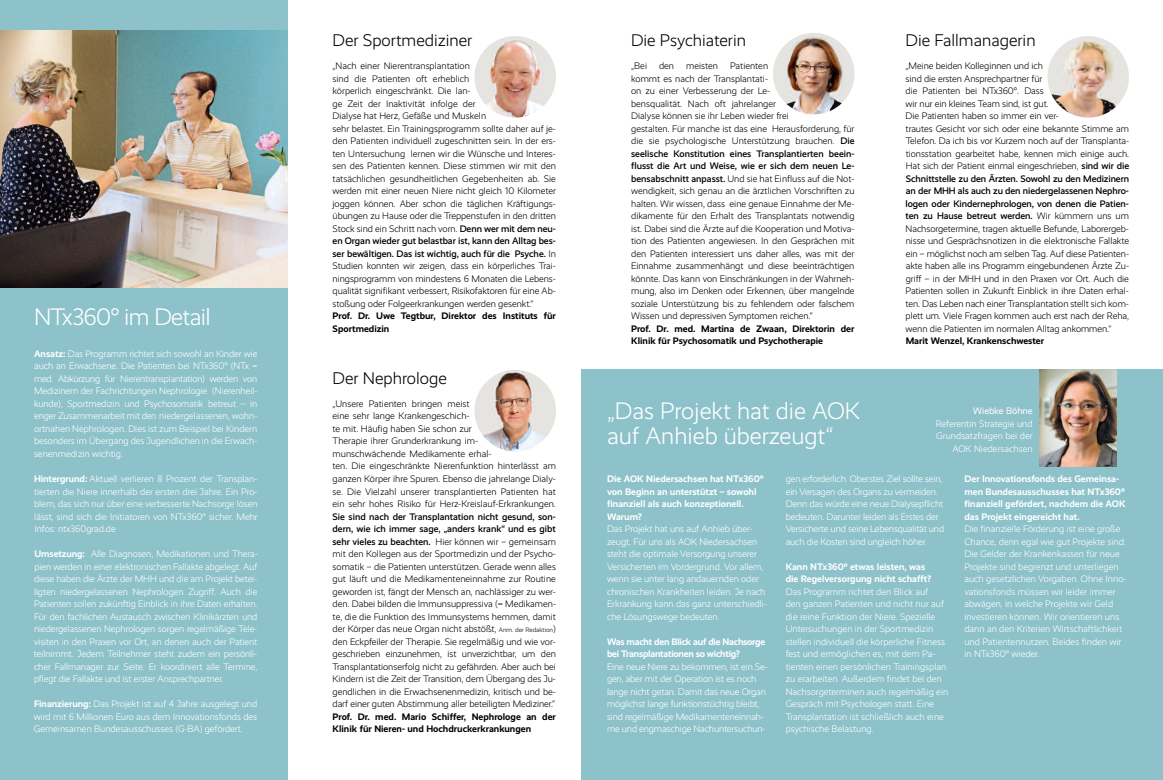
<style>
.page{position:relative;width:1163px;height:780px;background:#fff}
.page>*{position:absolute;margin:0;border:0;box-sizing:border-box;transform-origin:0 0}
.t1{font:300 24px/25px "Realist";color:#fff}
.t2{font:300 24px "Realist";letter-spacing:-.025em;color:#fff}
.t3{font:300 17px "Realist";color:#000}
.t4{font:300 9.5px/12.5px "Realist";letter-spacing:-.005em;color:#000}
.t5{font:300 9.5px/12.5px "Realist";letter-spacing:-.005em;color:#fff}
.s1{font-weight:700}
.s2{font-weight:500}
.s3{font-size:6.5px}
.s4{font-weight:400}
</style>
<div class="page">
<div style="left:0;top:0;width:288px;height:780px;background:#8ec2cb"></div>
<img style="left:0;top:30px;width:288px;height:257px">
<img style="left:474px;top:370px;width:82px;height:81px;border-radius:41px">
<img style="left:474px;top:36px;width:82px;height:82px;border-radius:41px">
<div style="left:581px;top:369px;width:581px;height:411px;background:#8ec2cb"></div>
<img style="left:1039px;top:369px;width:77px;height:97px">
<img style="left:772px;top:33px;width:82px;height:81px;border-radius:41px">
<img style="left:1047px;top:36px;width:81px;height:82px;border-radius:40px">
<p class="t2" style="left:34px;top:302px;width:178px">NTx360° im Detail</p>
<p class="t5" style="left:34px;top:347px;width:225px;text-align:justify"><span class="s1">Ansatz:</span> Das Programm richtet sich sowohl an Kinder wie auch an Erwachsene. Die Patienten bei NTx360° (NTx = med. Abkürzung für Nierentransplantation) werden von Medizinern der Fachrichtungen Nephrologie (Nierenheil&shy;kunde), Sportmedizin und Psychosomatik betreut – in enger Zusammenarbeit mit den niedergelassenen, wohn&shy;ortnahen Nephrologen. Dies ist zum Beispiel bei Kindern besonders im Übergang des Jugendlichen in die Erwach&shy;senenmedizin wichtig.</p>
<p class="t5" style="left:34px;top:472px;width:225px;text-align:justify"><span class="s1">Hintergrund:</span> Aktuell verlieren 8 Prozent der Transplan&shy;tierten die Niere innerhalb der ersten drei Jahre. Ein Pro&shy;blem, das sich nur über eine verbesserte Nachsorge lösen lässt, sind sich die Initiatoren von NTx360° sicher. Mehr Infos: ntx360grad.de</p>
<p class="t5" style="left:34px;top:547px;width:225px;text-align:justify"><span class="s1">Umsetzung:</span> Alle Diagnosen, Medikationen und Thera&shy;pien werden in einer elektronischen Fallakte abgelegt. Auf diese haben die Ärzte der MHH und die am Projekt betei&shy;ligten niedergelassenen Nephrologen Zugriff. Auch die Patienten sollen zukünftig Einblick in ihre Daten erhalten.<br>Für den fachlichen Austausch zwischen Klinikärzten und niedergelassenen Nephrologen sorgen regelmäßige Tele&shy;visiten in den Praxen vor Ort, an denen auch der Patient teilnimmt. Jedem Teilnehmer steht zudem ein persönli&shy;cher Fallmanager zur Seite. Er koordiniert alle Termine, pflegt die Fallakte und ist erster Ansprechpartner.</p>
<p class="t5" style="left:34px;top:697px;width:225px;text-align:justify"><span class="s1">Finanzierung:</span> Das Projekt ist auf 4 Jahre ausgelegt und wird mit 6 Millionen Euro aus dem Innovationsfonds des Gemeinsamen Bundesausschusses (G-BA) gefördert.</p>
<p class="t3" style="left:332px;top:30px;width:141px">Der Sportmediziner</p>
<p class="t4" style="left:332px;top:60px;width:225px">„Nach einer Nierentransplantation<br>sind die Patienten oft erheblich<br>körperlich eingeschränkt. Die lan-<br>ge Zeit der Inaktivität infolge der<br>Dialyse hat Herz, Gefäße und Muskeln<br>sehr belastet. Ein Trainingsprogramm sollte daher auf je&shy;den Patienten individuell zugeschnitten sein. In der ers&shy;ten Untersuchung lernen wir die Wünsche und Interes&shy;sen des Patienten kennen. Diese stimmen wir mit den tatsächlichen gesundheitlichen Gegebenheiten ab. Sie werden mit einer neuen Niere nicht gleich 10 Kilometer joggen können. Aber schon die täglichen Kräftigungs&shy;übungen zu Hause oder die Treppenstufen in den dritten Stock sind ein Schritt nach vorn. <span class="s2">Denn wer mit dem neu&shy;en Organ wieder gut belastbar ist, kann den Alltag bes&shy;ser bewältigen. Das ist wichtig, auch für die Psyche.</span> In Studien konnten wir zeigen, dass ein körperliches Trai&shy;ningsprogramm von mindestens 6 Monaten die Lebens&shy;qualität signifikant verbessert, Risikofaktoren für eine Ab&shy;stoßung oder Folgeerkrankungen werden gesenkt.“<br><span class="s1">Prof. Dr. Uwe Tegtbur, Direktor des Instituts für Sportmedizin</span></p>
<p class="t3" style="left:332px;top:368px;width:116px">Der Nephrologe</p>
<p class="t4" style="left:332px;top:397px;width:225px">„Unsere Patienten bringen meist<br>eine sehr lange Krankengeschich-<br>te mit. Häufig haben Sie schon zur<br>Therapie ihrer Grunderkrankung im-<br>munschwächende Medikamente erhal-<br>ten. Die eingeschränkte Nierenfunktion hinterlässt am ganzen Körper ihre Spuren. Ebenso die jahrelange Dialy&shy;se. Die Vielzahl unserer transplantierten Patienten hat ein sehr hohes Risiko für Herz-Kreislauf-Erkrankungen.<br><span class="s2">Sie sind nach der Transplantation nicht gesund, son&shy;dern, wie ich immer sage, „anders krank“ und es gibt sehr vieles zu beachten.</span> Hier können wir – gemeinsam mit den Kollegen aus der Sportmedizin und der Psycho&shy;somatik – die Patienten unterstützen. Gerade wenn alles gut läuft und die Medikamenteneinnahme zur Routine geworden ist, fängt der Mensch an, nachlässiger zu wer&shy;den. Dabei bilden die Immunsuppressiva (= Medikamen&shy;te, die die Funktion des Immunsystems hemmen, damit der Körper das neue Organ nicht abstößt, <span class="s3">Anm. der Redaktion</span>) den Eckpfeiler der Therapie. Sie regelmäßig und wie vor&shy;geschrieben einzunehmen, ist unverzichtbar, um den Transplantationserfolg nicht zu gefährden. Aber auch bei Kindern ist die Zeit der Transition, dem Übergang des Ju&shy;gendlichen in die Erwachsenenmedizin, kritisch und be&shy;darf einer guten Abstimmung aller beteiligten Mediziner.“ <span class="s1">Prof. Dr. med. Mario Schiffer, Nephrologe an der Klinik für Nieren- und Hochdruckerkrankungen</span></p>
<p class="t3" style="left:631px;top:30px;width:116px">Die Psychiaterin</p>
<p class="t4" style="left:631px;top:60px;width:17px">„Bei</p>
<p class="t4" style="left:659px;top:60px;width:17px">den</p>
<p class="t4" style="left:686px;top:60px;width:33px">meisten</p>
<p class="t4" style="left:631px;top:60px;width:225px;text-indent:99px">Patienten<br>kommt es nach der Transplantati-<br>on zu einer Verbesserung der Le-<br>bensqualität. Nach oft jahrelanger<br>Dialyse können sie ihr Leben wieder frei<br>gestalten. Für manche ist das eine Herausforderung, für die sie psychologische Unterstützung brauchen. <span class="s2">Die seelische Konstitution eines Transplantierten beein&shy;flusst die Art und Weise, wie er sich dem neuen Le&shy;bensabschnitt anpasst.</span> Und sie hat Einfluss auf die Not&shy;wendigkeit, sich genau an die ärztlichen Vorschriften zu halten. Wir wissen, dass eine genaue Einnahme der Me&shy;dikamente für den Erhalt des Transplantats notwendig ist. Dabei sind die Ärzte auf die Kooperation und Motiva&shy;tion des Patienten angewiesen. In den Gesprächen mit den Patienten interessiert uns daher alles, was mit der Einnahme zusammenhängt und diese beeinträchtigen könnte. Das kann von Einschränkungen in der Wahrneh&shy;mung, also im Denken oder Erkennen, über mangelnde soziale Unterstützung bis zu fehlendem oder falschem Wissen und depressiven Symptomen reichen.“<br><span class="s1">Prof. Dr. med. Martina de Zwaan, Direktorin der Klinik für Psychosomatik und Psychotherapie</span></p>
<p class="t1" style="left:607px;top:398px;width:254px">„Das Projekt hat die AOK auf Anhieb überzeugt“</p>
<p class="t3" style="left:905px;top:30px;width:131px">Die Fallmanagerin</p>
<p class="t4" style="left:905px;top:60px;width:225px">„Meine beiden Kolleginnen und ich<br>sind die ersten Ansprechpartner für<br>die Patienten bei NTx360°. Dass<br>wir nur ein kleines Team sind, ist gut.<br>Die Patienten haben so immer ein ver-<br>trautes Gesicht vor sich oder eine bekannte Stimme am Telefon. Da ich bis vor Kurzem noch auf der Transplanta&shy;tionsstation gearbeitet habe, kennen mich einige auch.<br>Hat sich der Patient einmal eingeschrieben, <span class="s2">sind wir die Schnittstelle zu den Ärzten. Sowohl zu den Medizinern an der MHH als auch zu den niedergelassenen Nephro&shy;logen oder Kindernephrologen, von denen die Patien&shy;ten zu Hause betreut werden.</span> Wir kümmern uns um Nachsorgetermine, tragen aktuelle Befunde, Laborergeb&shy;nisse und Gesprächsnotizen in die elektronische Fallakte ein – möglichst noch am selben Tag. Auf diese Patienten&shy;akte haben alle ins Programm eingebundenen Ärzte Zu&shy;griff – in der MHH und in den Praxen vor Ort. Auch die Patienten sollen in Zukunft Einblick in ihre Daten erhal&shy;ten. Das Leben nach einer Transplantation stellt sich kom&shy;plett um. Viele Fragen kommen auch erst nach der Reha, wenn die Patienten im normalen Alltag ankommen.“ <span class="s1">Marit Wenzel, Krankenschwester</span></p>
<p class="t5" style="left:935px;top:404px;width:98px;text-align:right"><span class="s4">Wiebke Böhne<br></span>Referentin Strategie und<br>Grundsatzfragen bei der<br>AOK Niedersachsen</p>
<p class="t5" style="left:607px;top:472px;width:161px"><span class="s1">Die AOK Niedersachsen hat NTx360° von Beginn an unterstützt – sowohl finanziell als auch konzeptionell.<br>Warum?<br></span>Das Projekt hat uns auf Anhieb über&shy;zeugt. Für uns als AOK Niedersachsen steht die optimale Versorgung unserer Versicherten im Vordergrund. Vor allem, wenn sie unter lang andauernden oder chronischen Krankheiten leiden. Je nach Erkrankung kann das ganz unterschiedli&shy;che Lösungswege bedeuten.</p>
<p class="t5" style="left:607px;top:635px;width:162px"><span class="s1">Was macht den Blick auf die Nachsorge bei Transplantationen so wichtig?<br></span>Eine neue Niere zu bekommen, ist ein Se&shy;gen, aber mit der Operation ist es noch lange nicht getan. Damit das neue Organ möglichst lange funktionstüchtig bleibt, sind regelmäßige Medikamenteneinnah&shy;me und engmaschige Nachuntersuchun-</p>
<p class="t5" style="left:785px;top:472px;width:160px">gen erforderlich. Oberstes Ziel sollte sein, ein Versagen des Organs zu vermeiden.<br>Denn das würde eine neue Dialysepflicht bedeuten. Darunter leiden als Erstes der Versicherte und seine Lebensqualität und auch die Kosten sind ungleich höher.</p>
<p class="t5" style="left:785px;top:560px;width:164px"><span class="s1">Kann NTx360° etwas leisten, was<br>die Regelversorgung nicht schafft?<br></span>Das Programm richtet den Blick auf<br>den ganzen Patienten und nicht nur auf die reine Funktion der Niere. Spezielle Untersuchungen in der Sportmedizin stellen individuell die körperliche Fitness fest und ermöglichen es, mit dem Pa&shy;tienten einen persönlichen Trainingsplan zu erarbeiten. Außerdem findet bei den Nachsorgeterminen auch regelmäßig ein Gespräch mit Psychologen statt. Eine Transplantation ist schließlich auch eine psychische Belastung.</p>
<p class="t5" style="left:964px;top:472px;width:164px"><span class="s1">Der Innovationsfonds des Gemeinsa&shy;men Bundesausschusses hat NTx360° finanziell gefördert, nachdem die AOK das Projekt eingereicht hat.<br></span>Die finanzielle Förderung ist eine große Chance, denn egal wie gut Projekte sind:<br>Die Gelder der Krankenkassen für neue Projekte sind begrenzt und unterliegen auch gesetzlichen Vorgaben. Ohne Inno&shy;vationsfonds müssen wir leider immer abwägen, in welche Projekte wir Geld investieren können. Wir orientieren uns dann an den Kriterien Wirtschaftlichkeit und Patientennutzen. Beides finden wir in NTx360° wieder.</p>
</div>
